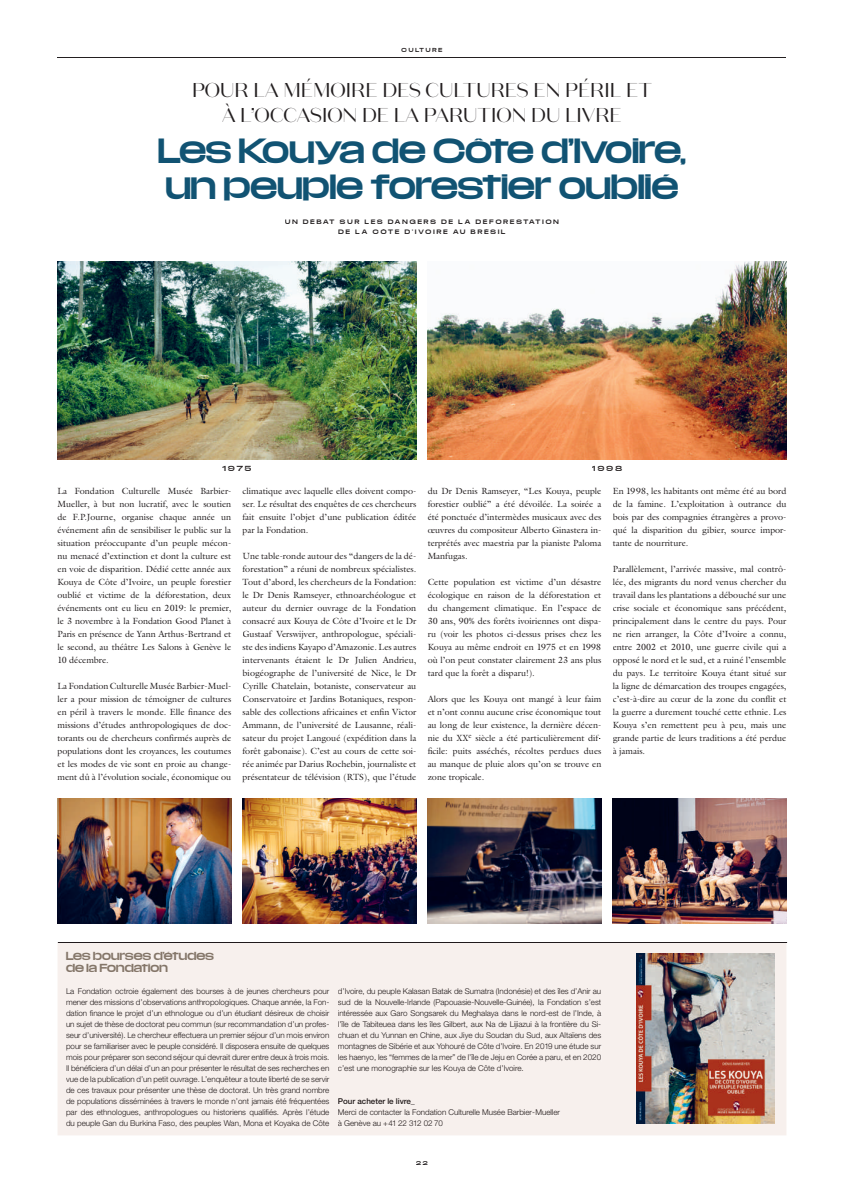
<style>
.page{position:relative;width:844px;height:1193px;background:#fff}
.page>*{position:absolute;margin:0;border:0;box-sizing:border-box;transform-origin:0 0}
.t1{font:30px/36px "Media Sans Extended";letter-spacing:.01em;color:#115373}
.t2{font:20px/25px "Domaine Sans Display";color:#231f20;text-align:center}
.t3{font:10px/12px "Media Sans Extended";letter-spacing:.015em;color:#847669}
.t4{font:9px/13px "Galliard";color:#231f20;text-align:justify}
.t5{font:300 8px/11px "Helvetica Neue";letter-spacing:-.005em;color:#211a1a;text-align:justify}
.t6{font:6.3px "Media Sans Extended";letter-spacing:.38em;color:#231f20}
.t7{font:5.5px/10px "Media Sans Extended";letter-spacing:.38em;color:#231f20;text-align:center}
.t8{font:5px "Media Sans Extended";letter-spacing:.38em;color:#231f20}
.t9{font:4.8px "Media Sans Extended";color:#231f20}
.s1{font-weight:500}
</style>
<div class="page">
<hr style="left:58px;top:57px;width:728px;height:1px;background:#231f20">
<img style="left:58px;top:261px;width:358px;height:198px">
<img style="left:427px;top:261px;width:359px;height:198px">
<img style="left:58px;top:798px;width:173px;height:125px">
<img style="left:612px;top:798px;width:174px;height:125px">
<img style="left:242px;top:798px;width:174px;height:125px">
<img style="left:427px;top:798px;width:174px;height:125px">
<div style="left:58px;top:943px;width:728px;height:192px;background:#f7f0ed"></div>
<div style="left:66px;top:963px;width:102px;height:8px;background:#f7f0ed"></div>
<div style="left:67px;top:988px;width:262px;height:7px;background:#f7f0ed"></div>
<div style="left:67px;top:999px;width:259px;height:7px;background:#f7f0ed"></div>
<div style="left:66px;top:1010px;width:263px;height:7px;background:#f7f0ed"></div>
<div style="left:66px;top:1021px;width:260px;height:7px;background:#f7f0ed"></div>
<div style="left:66px;top:1032px;width:263px;height:7px;background:#f7f0ed"></div>
<div style="left:67px;top:1043px;width:262px;height:7px;background:#f7f0ed"></div>
<div style="left:67px;top:1054px;width:262px;height:7px;background:#f7f0ed"></div>
<div style="left:67px;top:1065px;width:262px;height:7px;background:#f7f0ed"></div>
<div style="left:66px;top:1076px;width:263px;height:7px;background:#f7f0ed"></div>
<div style="left:66px;top:1087px;width:263px;height:7px;background:#f7f0ed"></div>
<div style="left:66px;top:1098px;width:263px;height:7px;background:#f7f0ed"></div>
<div style="left:67px;top:1109px;width:262px;height:7px;background:#f7f0ed"></div>
<div style="left:66px;top:1120px;width:263px;height:7px;background:#f7f0ed"></div>
<div style="left:338px;top:988px;width:263px;height:7px;background:#f7f0ed"></div>
<div style="left:338px;top:999px;width:263px;height:7px;background:#f7f0ed"></div>
<div style="left:338px;top:1010px;width:263px;height:7px;background:#f7f0ed"></div>
<div style="left:338px;top:1021px;width:259px;height:7px;background:#f7f0ed"></div>
<div style="left:338px;top:1032px;width:263px;height:7px;background:#f7f0ed"></div>
<div style="left:338px;top:1043px;width:263px;height:7px;background:#f7f0ed"></div>
<div style="left:338px;top:1054px;width:263px;height:7px;background:#f7f0ed"></div>
<div style="left:338px;top:1065px;width:185px;height:7px;background:#f7f0ed"></div>
<div style="left:338px;top:1098px;width:73px;height:6px;background:#f7f0ed"></div>
<div style="left:338px;top:1109px;width:222px;height:6px;background:#f7f0ed"></div>
<div style="left:338px;top:1120px;width:104px;height:6px;background:#f7f0ed"></div>
<img style="left:636px;top:953px;width:138px;height:170px">
<hr style="left:58px;top:942px;width:728px;height:1px;background:#201a1c">
<p class="t8" style="left:401px;top:47px;width:42px">CULTURE</p>
<h2 class="t2" style="left:192px;top:77px;width:461px">POUR LA MÉMOIRE DES CULTURES EN PÉRIL ET<br>À L’OCCASION DE LA PARUTION DU LIVRE</h2>
<h1 class="t1" style="left:158px;top:132px;width:529px">Les Kouya de Côte d’Ivoire, un peuple forestier oublié</h1>
<p class="t7" style="left:285px;top:216px;width:275px">UN DÉBAT SUR LES DANGERS DE LA DÉFORESTATION<br>DE LA CÔTE D’IVOIRE AU BRÉSIL</p>
<p class="t6" style="left:222px;top:464px;width:30px">1975</p>
<p class="t6" style="left:592px;top:464px;width:32px">1998</p>
<p class="t4" style="left:58px;top:484px;width:175px">La Fondation Culturelle Musée Barbier-Mueller, à but non lucratif, avec le soutien de F.P.Journe, organise chaque année un événement afin de sensibiliser le public sur la situation préoccupante d’un peuple mécon&shy;nu menacé d’extinction et dont la culture est en voie de disparition. Dédié cette année aux Kouya de Côte d’Ivoire, un peuple forestier oublié et victime de la déforestation, deux événements ont eu lieu en 2019: le premier, le 3 novembre à la Fondation Good Planet à Paris en présence de Yann Arthus-Bertrand et le second, au théâtre Les Salons à Genève le 10 décembre.</p>
<p class="t4" style="left:58px;top:679px;width:175px">La Fondation Culturelle Musée Barbier-Muel&shy;ler a pour mission de témoigner de cultures en péril à travers le monde. Elle finance des missions d’études anthropologiques de doc&shy;torants ou de chercheurs confirmés auprès de populations dont les croyances, les coutumes et les modes de vie sont en proie au change&shy;ment dû à l’évolution sociale, économique ou</p>
<p class="t4" style="left:242px;top:484px;width:175px">climatique avec laquelle elles doivent compo&shy;ser. Le résultat des enquêtes de ces chercheurs fait ensuite l’objet d’une publication éditée par la Fondation.</p>
<p class="t4" style="left:242px;top:549px;width:175px">Une table-ronde autour des “dangers de la dé&shy;forestation” a réuni de nombreux spécialistes.<br>Tout d’abord, les chercheurs de la Fondation: le Dr Denis Ramseyer, ethnoarchéologue et auteur du dernier ouvrage de la Fondation consacré aux Kouya de Côte d’Ivoire et le Dr Gustaaf Verswijver, anthropologue, spéciali&shy;ste des indiens Kayapo d’Amazonie. Les autres intervenants étaient le Dr Julien Andrieu, biogéographe de l’université de Nice, le Dr Cyrille Chatelain, botaniste, conservateur au Conservatoire et Jardins Botaniques, respon&shy;sable des collections africaines et enfin Victor Ammann, de l’université de Lausanne, réali&shy;sateur du projet Langoué (expédition dans la forêt gabonaise). C’est au cours de cette soi&shy;rée animée par Darius Rochebin, journaliste et présentateur de télévision (RTS), que l’étude</p>
<p class="t4" style="left:427px;top:484px;width:175px">du Dr Denis Ramseyer, “Les Kouya, peuple forestier oublié” a été dévoilée. La soirée a été ponctuée d’intermèdes musicaux avec des œuvres du compositeur Alberto Ginastera in&shy;terprétés avec maestria par la pianiste Paloma Manfugas.</p>
<p class="t4" style="left:427px;top:575px;width:175px">Cette population est victime d’un désastre écologique en raison de la déforestation et du changement climatique. En l’espace de 30 ans, 90% des forêts ivoiriennes ont dispa&shy;ru (voir les photos ci-dessus prises chez les Kouya au même endroit en 1975 et en 1998 où l’on peut constater clairement 23 ans plus tard que la forêt a disparu!).</p>
<p class="t4" style="left:427px;top:692px;width:175px">Alors que les Kouya ont mangé à leur faim et n’ont connu aucune crise économique tout au long de leur existence, la dernière décen&shy;nie du XX<sup>e</sup> siècle a été particulièrement dif&shy;ficile: puits asséchés, récoltes perdues dues au manque de pluie alors qu’on se trouve en zone tropicale.</p>
<p class="t4" style="left:612px;top:484px;width:175px">En 1998, les habitants ont même été au bord de la famine. L’exploitation à outrance du bois par des compagnies étrangères a provo&shy;qué la disparition du gibier, source impor&shy;tante de nourriture.</p>
<p class="t4" style="left:612px;top:562px;width:175px">Parallèlement, l’arrivée massive, mal contrô&shy;lée, des migrants du nord venus chercher du travail dans les plantations a débouché sur une crise sociale et économique sans précédent, principalement dans le centre du pays. Pour ne rien arranger, la Côte d’Ivoire a connu, entre 2002 et 2010, une guerre civile qui a opposé le nord et le sud, et a ruiné l’ensemble du pays. Le territoire Kouya étant situé sur la ligne de démarcation des troupes engagées, c’est-à-dire au cœur de la zone du conflit et la guerre a durement touché cette ethnie. Les Kouya s’en remettent peu à peu, mais une grande partie de leurs traditions a été perdue à jamais.</p>
<p class="t3" style="left:66px;top:949px;width:149px">Les bourses d’études de la Fondation</p>
<p class="t5" style="left:66px;top:985px;width:265px">La Fondation octroie également des bourses à de jeunes chercheurs pour mener des missions d’observations anthropologiques. Chaque année, la Fon&shy;dation finance le projet d’un ethnologue ou d’un étudiant désireux de choisir un sujet de thèse de doctorat peu commun (sur recommandation d’un profes&shy;seur d’université). Le chercheur effectuera un premier séjour d’un mois environ pour se familiariser avec le peuple considéré. Il disposera ensuite de quelques mois pour préparer son second séjour qui devrait durer entre deux à trois mois.<br>Il bénéficiera d’un délai d’un an pour présenter le résultat de ses recherches en vue de la publication d’un petit ouvrage. L’enquêteur a toute liberté de se servir de ces travaux pour présenter une thèse de doctorat. Un très grand nombre de populations disséminées à travers le monde n’ont jamais été fréquentées par des ethnologues, anthropologues ou historiens qualifiés. Après l’étude du peuple Gan du Burkina Faso, des peuples Wan, Mona et Koyaka de Côte</p>
<p class="t5" style="left:338px;top:985px;width:265px">d’Ivoire, du peuple Kalasan Batak de Sumatra (Indonésie) et des îles d’Anir au sud de la Nouvelle-Irlande (Papouasie-Nouvelle-Guinée), la Fondation s’est intéressée aux Garo Songsarek du Meghalaya dans le nord-est de l’Inde, à l’île de Tabiteuea dans les îles Gilbert, aux Na de Lijiazui à la frontière du Si&shy;chuan et du Yunnan en Chine, aux Jiye du Soudan du Sud, aux Altaïens des montagnes de Sibérie et aux Yohouré de Côte d’Ivoire. En 2019 une étude sur les haenyo, les “femmes de la mer” de l’île de Jeju en Corée a paru, et en 2020 c’est une monographie sur les Kouya de Côte d’Ivoire.</p>
<p class="t5" style="left:338px;top:1095px;width:224px;text-align:left"><span class="s1">Pour acheter le livre</span>_<br>Merci de contacter la Fondation Culturelle Musée Barbier-Mueller à Genève au +41 22 312 02 70</p>
<p class="t9" style="left:416px;top:1159px;width:13px">2 2</p>
</div>
